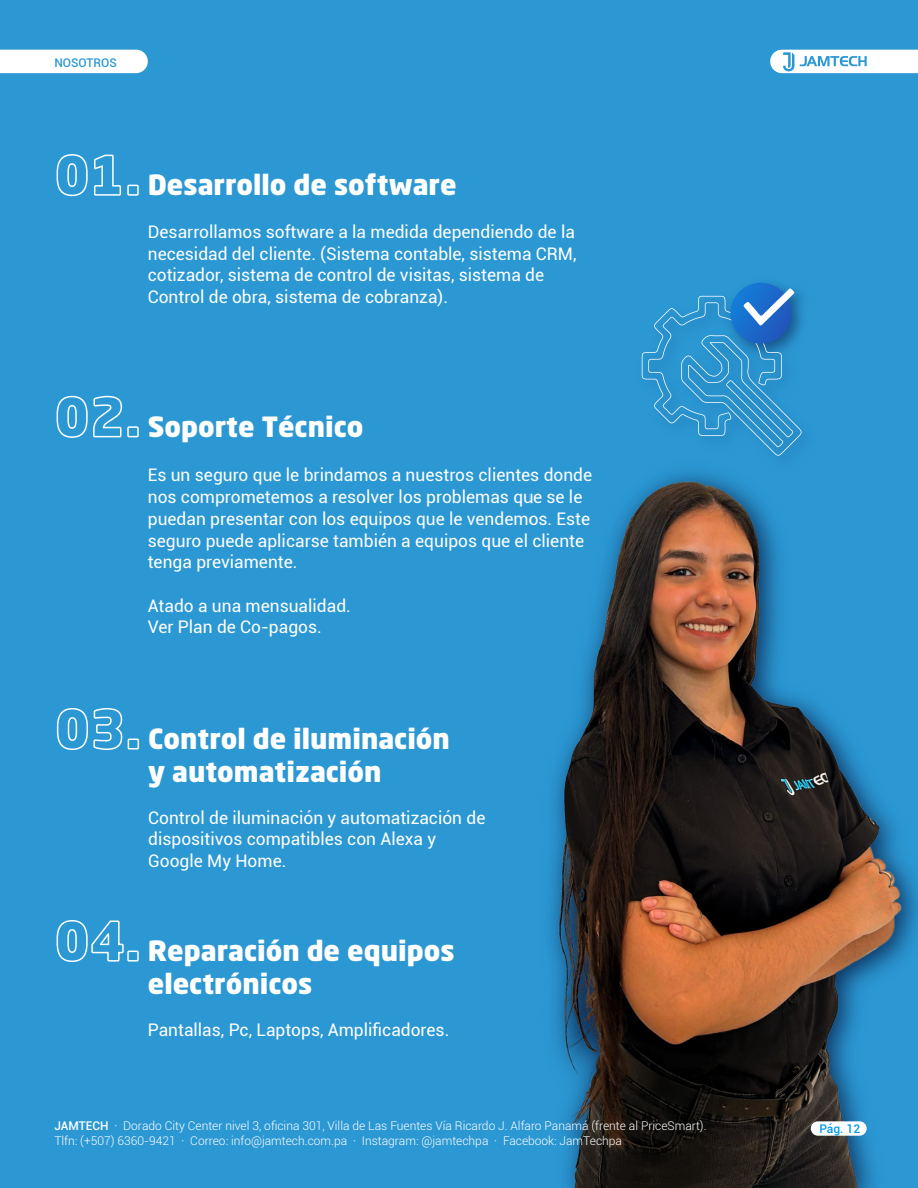
<style>
.page{position:relative;width:918px;height:1188px;background:#2b98d4}
.page>*{position:absolute;margin:0;border:0;box-sizing:border-box;transform-origin:0 0}
.t1{font:900 27.53px/33.1px "Neo Sans Std";color:#fff}
.t2{font:17.4px/21.7px "Roboto";color:#fff}
.t3{font:300 12px/15px "Roboto";color:#fff}
.t4{font:500 12px "Roboto";color:#2b98d4}
.t5{font:500 12px "Roboto";color:#009cec}
.s1{font-weight:500}
</style>
<div class="page">
<svg style="left:56px;top:154px;width:66px;height:43px"></svg>
<div style="left:127px;top:185px;width:12px;height:11px;border:2px solid #fff"></div>
<svg style="left:56px;top:395px;width:67px;height:43px"></svg>
<div style="left:127px;top:426px;width:12px;height:11px;border:2px solid #fff"></div>
<svg style="left:56px;top:708px;width:67px;height:42px"></svg>
<div style="left:128px;top:739px;width:11px;height:11px;border:2px solid #fff"></div>
<svg style="left:56px;top:920px;width:68px;height:42px"></svg>
<div style="left:127px;top:951px;width:12px;height:11px;border:2px solid #fff"></div>
<img style="left:549px;top:478px;width:369px;height:710px">
<img style="left:641px;top:282px;width:162px;height:196px">
<svg style="left:642px;top:283px;width:160px;height:173px"></svg>
<div style="left:811px;top:1121px;width:56px;height:15px;background:#fff;border-radius:7px"></div>
<div style="left:0;top:50px;width:148px;height:23px;background:#fff"></div>
<svg style="left:770px;top:50px;width:148px;height:23px;background:#dfeff8"></svg>
<p class="t4" style="left:54px;top:54px;width:64px">NOSOTROS</p>
<h1 class="t1" style="left:148px;top:167px;width:310px">Desarrollo de software</h1>
<p class="t2" style="left:148px;top:220px;width:430px">Desarrollamos software a la medida dependiendo de la necesidad del cliente. (Sistema contable, sistema CRM, cotizador, sistema de control de visitas, sistema de Control de obra, sistema de cobranza).</p>
<h1 class="t1" style="left:148px;top:409px;width:217px">Soporte Técnico</h1>
<p class="t2" style="left:148px;top:464px;width:446px">Es un seguro que le brindamos a nuestros clientes donde nos comprometemos a resolver los problemas que se le puedan presentar con los equipos que le vendemos. Este seguro puede aplicarse también a equipos que el cliente tenga previamente.</p>
<p class="t2" style="left:148px;top:594px;width:205px">Atado a una mensualidad.<br>Ver Plan de Co-pagos.</p>
<h1 class="t1" style="left:148px;top:721px;width:303px">Control de iluminación y automatización</h1>
<p class="t2" style="left:148px;top:806px;width:339px">Control de iluminación y automatización de dispositivos compatibles con Alexa y<br>Google My Home.</p>
<h1 class="t1" style="left:148px;top:933px;width:308px">Reparación de equipos electrónicos</h1>
<p class="t2" style="left:148px;top:1018px;width:303px">Pantallas, Pc, Laptops, Amplificadores.</p>
<p class="t3" style="left:54px;top:1117px;width:654px"><span class="s1">JAMTECH</span> · Dorado City Center nivel 3, oficina 301, Villa de Las Fuentes Vía Ricardo J. Alfaro Panamá (frente al PriceSmart).<br>Tlfn: (+507) 6360-9421 · Correo: info@jamtech.com.pa · Instagram: @jamtechpa · Facebook: JamTechpa</p>
<p class="t5" style="left:819px;top:1120px;width:42px">Pág. 12</p>
</div>
